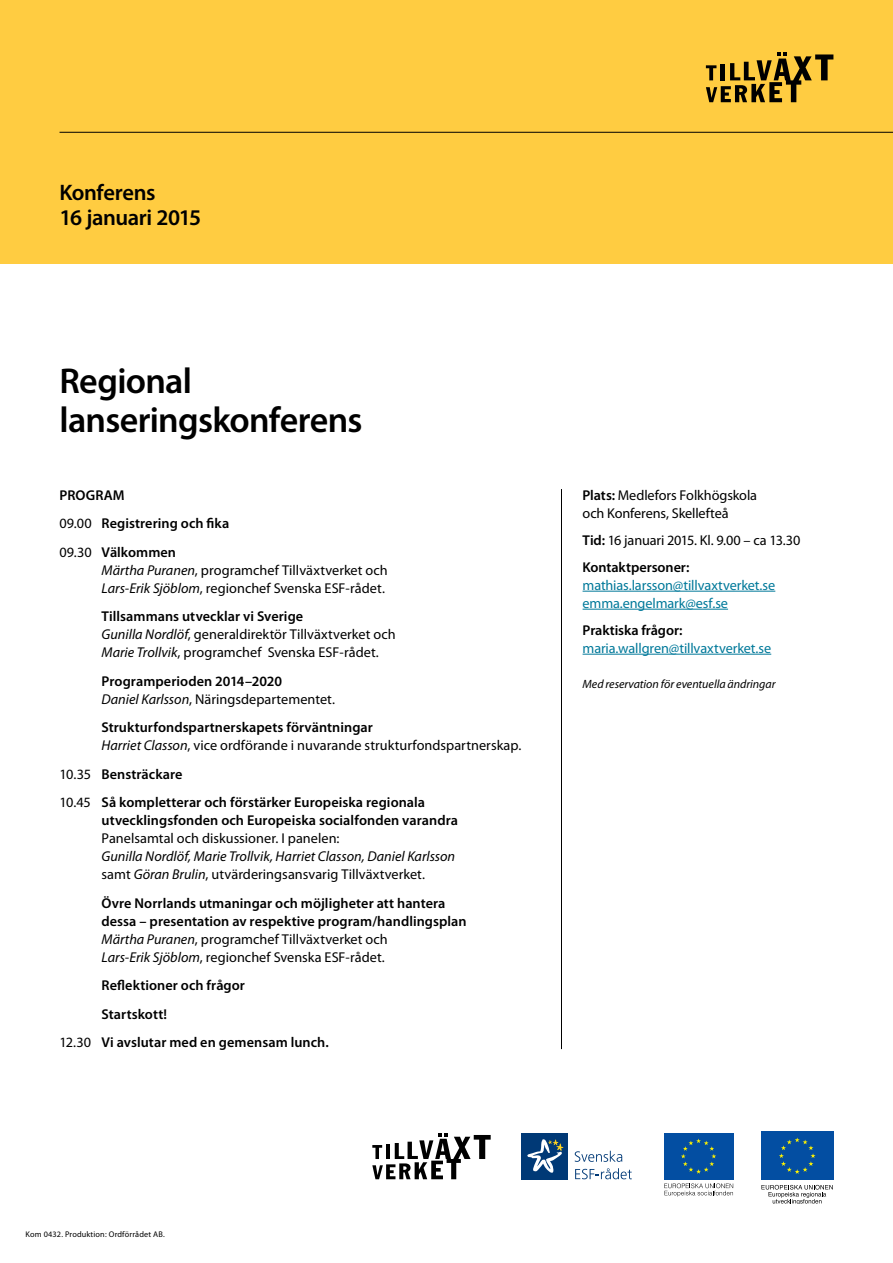
<style>
.page{position:relative;width:893px;height:1263px;background:#fff}
.page>*{position:absolute;margin:0;border:0;box-sizing:border-box;transform-origin:0 0}
.t1{font:600 36px/39px "Myriad Pro";letter-spacing:-.02em;color:#000}
.t2{font:600 22.5px/25.5px "Myriad Pro";letter-spacing:-.02em;color:#000}
.t3{font:600 14.25px/18px "Myriad Pro";letter-spacing:.005em;color:#000}
.t4{font:14.25px/18px "Myriad Pro";color:#000}
.t5{font:italic 14.25px/18px "Myriad Pro";color:#000}
.t6{font:14.25px/18px "Myriad Pro";letter-spacing:-.005em;color:#00799a}
.t7{font:italic 12px "Myriad Pro";letter-spacing:-.005em;color:#000}
.t8{font:8.25px "Myriad Pro";letter-spacing:.02em;color:#000}
.s1{font-weight:400}
.s2{font-style:italic}
.s3{font-weight:600}
.s4{font-weight:400;font-style:italic}
.s5{font-style:normal}
</style>
<div class="page">
<div style="left:761px;top:1132px;width:72px;height:48px;background:#034ea2"></div>
<svg style="left:779px;top:1137px;width:36px;height:37px"></svg>
<svg style="left:761px;top:1185px;width:72px;height:18px"></svg>
<hr style="left:561px;top:489px;width:1px;height:560px;background:#000">
<div style="left:0;top:0;width:893px;height:264px;background:#ffcc41"></div>
<svg style="left:706px;top:52px;width:127px;height:50px"></svg>
<hr style="left:60px;top:132px;width:833px;height:1px;background:#000">
<svg style="left:372px;top:1133px;width:119px;height:46px"></svg>
<hr style="left:583px;top:591px;width:192px;height:1px;background:#00799a">
<hr style="left:583px;top:609px;width:145px;height:1px;background:#00799a">
<hr style="left:583px;top:654px;width:188px;height:1px;background:#00799a">
<svg style="left:664px;top:1183px;width:69px;height:13px"></svg>
<div style="left:664px;top:1133px;width:69px;height:46px;background:#034ea2"></div>
<svg style="left:681px;top:1138px;width:35px;height:36px"></svg>
<div style="left:521px;top:1133px;width:47px;height:46px;background:#003976"></div>
<svg style="left:527px;top:1139px;width:36px;height:34px"></svg>
<svg style="left:575px;top:1151px;width:47px;height:11px"></svg>
<svg style="left:575px;top:1168px;width:57px;height:11px"></svg>
<h2 class="t2" style="left:60px;top:180px;width:143px">Konferens<br>16 januari 2015</h2>
<h1 class="t1" style="left:60px;top:362px;width:305px">Regional lanseringskonferens</h1>
<p class="t3" style="left:60px;top:481px;width:171px;line-height:28.5px">PROGRAM<br><span class="s1">09.00</span> Registrering och fika<br><span class="s1">09.30</span> Välkommen</p>
<p class="t4" style="left:102px;top:561px;width:288px"><span class="s2">Märtha Puranen</span>, programchef Tillväxtverket och<br><span class="s2">Lars-Erik Sjöblom</span>, regionchef Svenska ESF-rådet.</p>
<p class="t4" style="left:102px;top:608px;width:296px"><span class="s3">Tillsammans utvecklar vi Sverige<br></span><span class="s2">Gunilla Nordlöf</span>, generaldirektör Tillväxtverket och<br><span class="s2">Marie Trollvik</span>, programchef Svenska ESF-rådet.</p>
<p class="t3" style="left:102px;top:672px;width:235px">Programperioden 2014–2020<br><span class="s4">Daniel Karlsson</span><span class="s1">, Näringsdepartementet.</span></p>
<p class="t4" style="left:102px;top:719px;width:421px"><span class="s3">Strukturfondspartnerskapets förväntningar<br></span><span class="s2">Harriet Classon</span>, vice ordförande i nuvarande strukturfondspartnerskap.</p>
<p class="t3" style="left:60px;top:760px;width:367px;line-height:28.5px"><span class="s1">10.35</span> Bensträckare<br><span class="s1">10.45</span> Så kompletterar och förstärker Europeiska regionala</p>
<p class="t3" style="left:102px;top:812px;width:358px">utvecklingsfonden och Europeiska socialfonden varandra</p>
<p class="t4" style="left:102px;top:830px;width:239px">Panelsamtal och diskussioner. I panelen:</p>
<p class="t5" style="left:102px;top:848px;width:355px">Gunilla Nordlöf, Marie Trollvik, Harriet Classon, Daniel Karlsson <span class="s5">samt</span> Göran Brulin<span class="s5">, utvärderingsansvarig Tillväxtverket.</span></p>
<p class="t3" style="left:102px;top:894px;width:367px">Övre Norrlands utmaningar och möjligheter att hantera dessa – presentation av respektive program/handlingsplan <span class="s4">Märtha Puranen</span><span class="s1">, programchef Tillväxtverket och<br></span><span class="s4">Lars-Erik Sjöblom</span><span class="s1">, regionchef Svenska ESF-rådet.</span></p>
<p class="t3" style="left:102px;top:977px;width:145px">Reflektioner och frågor</p>
<p class="t3" style="left:102px;top:1005px;width:67px">Startskott!</p>
<p class="t3" style="left:60px;top:1034px;width:271px"><span class="s1">12.30</span> Vi avslutar med en gemensam lunch.</p>
<p class="t4" style="left:583px;top:486px;width:176px"><span class="s3">Plats:</span> Medlefors Folkhögskola och Konferens, Skellefteå</p>
<p class="t4" style="left:583px;top:527px;width:219px;line-height:27px"><span class="s3">Tid:</span> 16 januari 2015. Kl. 9.00 – ca 13.30<br><span class="s3">Kontaktpersoner:</span></p>
<p class="t6" style="left:583px;top:576px;width:194px">mathias.larsson@tillvaxtverket.se emma.engelmark@esf.se</p>
<p class="t3" style="left:583px;top:621px;width:101px">Praktiska frågor:</p>
<p class="t6" style="left:583px;top:639px;width:190px">maria.wallgren@tillvaxtverket.se</p>
<p class="t7" style="left:583px;top:678px;width:194px">Med reservation för eventuella ändringar</p>
<p class="t8" style="left:26px;top:1230px;width:141px">Kom 0432. Produktion: Ordförrådet AB.</p>
</div>
